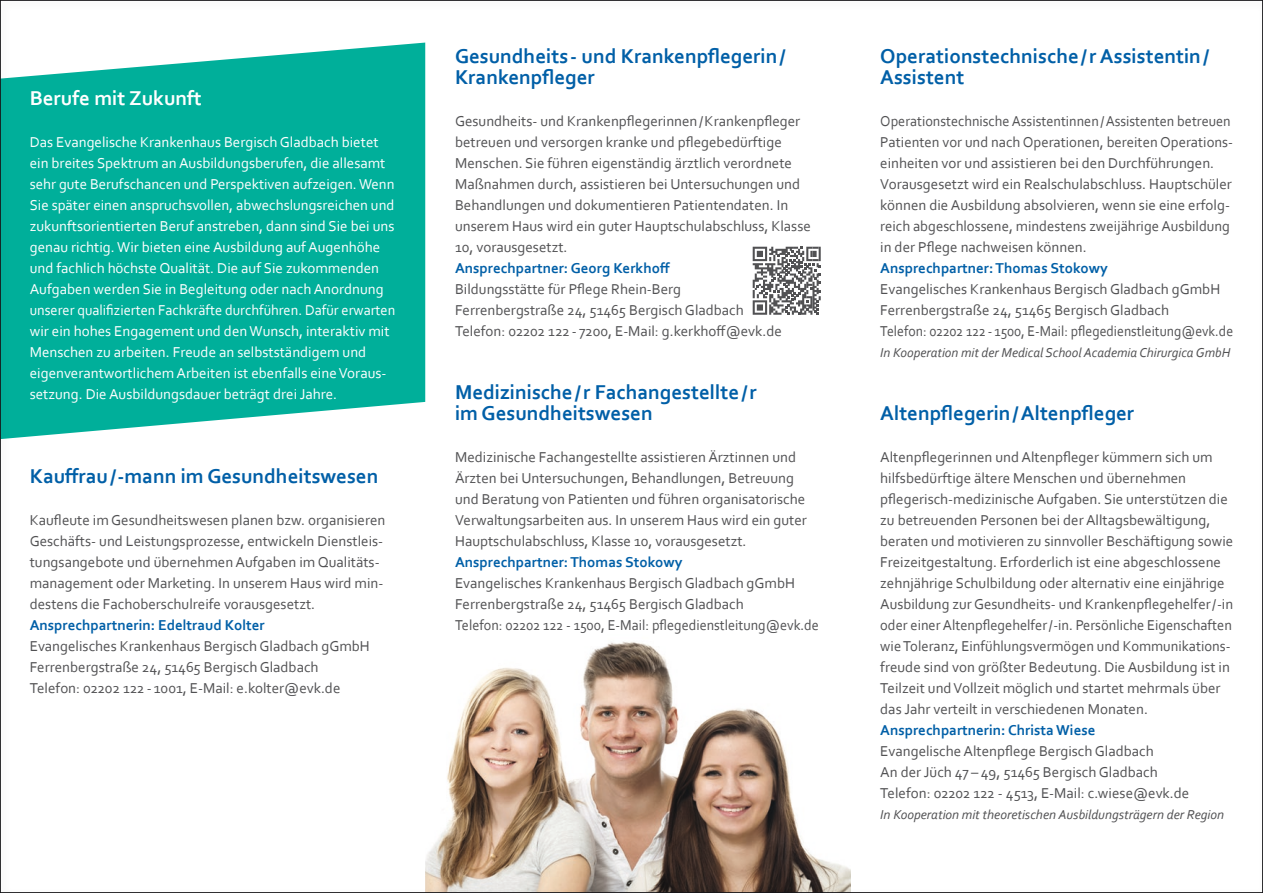
<style>
.page{position:relative;width:1263px;height:893px;background:#fff}
.page>*{position:absolute;margin:0;border:0;box-sizing:border-box;transform-origin:0 0}
.t1{font:700 21px/21px "Corbel";color:#005fa7}
.t2{font:700 21px "Corbel";color:#fff}
.t3{font:15px/21px "Corbel";color:#515153}
.t4{font:15px/21px "Corbel";color:#fff}
.t5{font:15px/21px "Corbel";color:#515153;scale:.95 1}
.t6{font:700 15px "Corbel";color:#005fa7}
.t7{font:italic 13.5px "Corbel";color:#515153}
</style>
<div class="page">
<div style="left:0;top:0;width:1263px;height:893px;background:#161518;opacity:.25"></div>
<h1 class="t2" style="left:30px;top:85px;width:174px">Berufe mit Zukunft</h1>
<p class="t4" style="left:30px;top:131px;width:367px">Das Evangelische Krankenhaus Bergisch Gladbach bietet ein breites Spektrum an Ausbildungsberufen, die allesamt sehr gute Berufschancen und Perspektiven aufzeigen. Wenn Sie später einen anspruchsvollen, abwechslungsreichen und zukunftsorientierten Beruf anstreben, dann sind Sie bei uns genau richtig. Wir bieten eine Ausbildung auf Augenhöhe und fachlich höchste Qualität. Die auf Sie zukommenden Aufgaben werden Sie in Begleitung oder nach Anordnung unserer qualifizierten Fachkräfte durchführen. Dafür erwarten wir ein hohes Engagement und den Wunsch, interaktiv mit Menschen zu arbeiten. Freude an selbstständigem und eigenverantwortlichem Arbeiten ist ebenfalls eine Voraus&shy;setzung. Die Ausbildungsdauer beträgt drei Jahre.</p>
<h1 class="t1" style="left:30px;top:465px;width:350px">Kauffrau/-mann im Gesundheitswesen</h1>
<p class="t3" style="left:30px;top:509px;width:357px">Kaufleute im Gesundheitswesen planen bzw. organisieren Geschäfts- und Leistungsprozesse, entwickeln Dienstleis&shy;tungsangebote und übernehmen Aufgaben im Qualitäts&shy;management oder Marketing. In unserem Haus wird min&shy;destens die Fachoberschulreife vorausgesetzt.</p>
<p class="t6" style="left:30px;top:616px;width:236px">Ansprechpartnerin: Edeltraud Kolter</p>
<p class="t3" style="left:30px;top:635px;width:342px">Evangelisches Krankenhaus Bergisch Gladbach gGmbH<br>Ferrenbergstraße 24, 51465 Bergisch Gladbach<br>Telefon: 02202 122 - 1001, E-Mail: e.kolter@evk.de</p>
<h1 class="t1" style="left:455px;top:45px;width:332px">Gesundheits- und Krankenpflegerin/<br>Krankenpfleger</h1>
<p class="t3" style="left:455px;top:110px;width:357px">Gesundheits- und Krankenpflegerinnen/Krankenpfleger betreuen und versorgen kranke und pflegebedürftige Menschen. Sie führen eigenständig ärztlich verordnete Maßnahmen durch, assistieren bei Untersuchungen und Behandlungen und dokumentieren Patientendaten. In unserem Haus wird ein guter Hauptschulabschluss, Klasse 10, vorausgesetzt.</p>
<p class="t6" style="left:455px;top:259px;width:216px">Ansprechpartner: Georg Kerkhoff</p>
<p class="t3" style="left:455px;top:278px;width:328px">Bildungsstätte für Pflege Rhein-Berg<br>Ferrenbergstraße 24, 51465 Bergisch Gladbach<br>Telefon: 02202 122 - 7200, E-Mail: g.kerkhoff@evk.de</p>
<h1 class="t1" style="left:455px;top:381px;width:303px">Medizinische/r Fachangestellte/r im Gesundheitswesen</h1>
<p class="t3" style="left:455px;top:446px;width:353px">Medizinische Fachangestellte assistieren Ärztinnen und Ärzten bei Untersuchungen, Behandlungen, Betreuung und Beratung von Patienten und führen organisatorische Verwaltungsarbeiten aus. In unserem Haus wird ein guter Hauptschulabschluss, Klasse 10, vorausgesetzt.</p>
<p class="t6" style="left:455px;top:553px;width:229px">Ansprechpartner: Thomas Stokowy</p>
<p class="t3" style="left:455px;top:572px;width:365px">Evangelisches Krankenhaus Bergisch Gladbach gGmbH<br>Ferrenbergstraße 24, 51465 Bergisch Gladbach<br>Telefon: 02202 122 - 1500, E-Mail: pflegedienstleitung@evk.de</p>
<h1 class="t1" style="left:880px;top:45px;width:330px">Operationstechnische/r Assistentin/<br>Assistent</h1>
<p class="t5" style="left:880px;top:110px;width:373px">Operationstechnische Assistentinnen/Assistenten betreuen Patienten vor und nach Operationen, bereiten Operations&shy;einheiten vor und assistieren bei den Durchführungen.<br>Vorausgesetzt wird ein Realschulabschluss. Hauptschüler können die Ausbildung absolvieren, wenn sie eine erfolg&shy;reich abgeschlossene, mindestens zweijährige Ausbildung in der Pflege nachweisen können.</p>
<p class="t6" style="left:880px;top:259px;width:229px">Ansprechpartner: Thomas Stokowy</p>
<p class="t3" style="left:880px;top:278px;width:354px">Evangelisches Krankenhaus Bergisch Gladbach gGmbH<br>Ferrenbergstraße 24, 51465 Bergisch Gladbach<br>Telefon: 02202 122 - 1500, E-Mail: pflegedienstleitung@evk.de</p>
<p class="t7" style="left:880px;top:344px;width:352px">In Kooperation mit der Medical School Academia Chirurgica GmbH</p>
<h1 class="t1" style="left:880px;top:402px;width:256px">Altenpflegerin/Altenpfleger</h1>
<p class="t3" style="left:880px;top:446px;width:354px">Altenpflegerinnen und Altenpfleger kümmern sich um hilfsbedürftige ältere Menschen und übernehmen pflegerisch-medizinische Aufgaben. Sie unterstützen die zu betreuenden Personen bei der Alltagsbewältigung, beraten und motivieren zu sinnvoller Beschäftigung sowie Freizeitgestaltung. Erforderlich ist eine abgeschlossene zehnjährige Schulbildung oder alternativ eine einjährige Ausbildung zur Gesundheits- und Krankenpflegehelfer/-in oder einer Altenpflegehelfer/-in. Persönliche Eigenschaften wie Toleranz, Einfühlungsvermögen und Kommunikations&shy;freude sind von größter Bedeutung. Die Ausbildung ist in Teilzeit und Vollzeit möglich und startet mehrmals über das Jahr verteilt in verschiedenen Monaten.</p>
<p class="t6" style="left:880px;top:721px;width:217px">Ansprechpartnerin: Christa Wiese</p>
<p class="t3" style="left:880px;top:740px;width:311px">Evangelische Altenpflege Bergisch Gladbach<br>An der Jüch 47 – 49, 51465 Bergisch Gladbach<br>Telefon: 02202 122 - 4513, E-Mail: c.wiese@evk.de</p>
<p class="t7" style="left:880px;top:806px;width:345px">In Kooperation mit theoretischen Ausbildungsträgern der Region</p>
</div>
